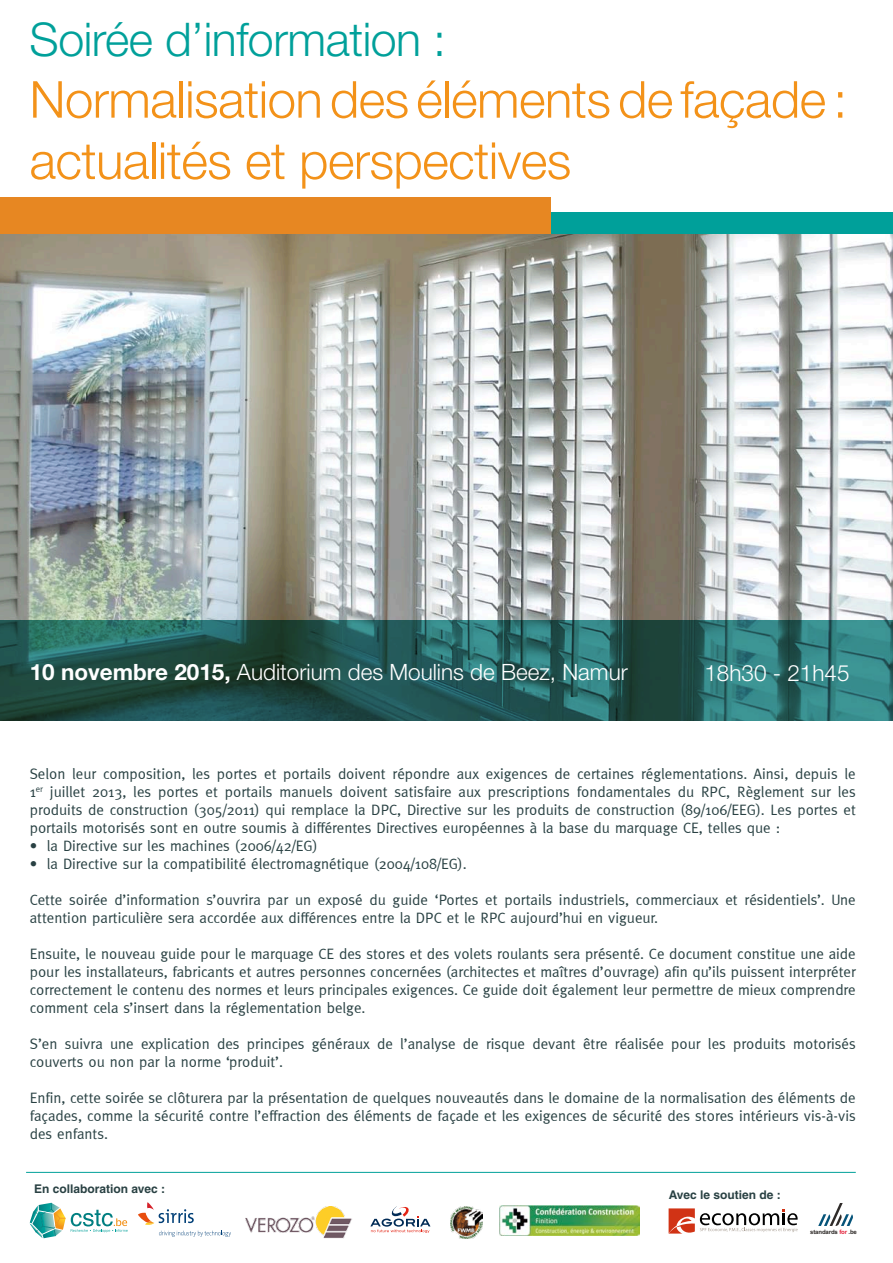
<style>
.page{position:relative;width:893px;height:1263px;background:#fff}
.page>*{position:absolute;margin:0;border:0;box-sizing:border-box;transform-origin:0 0}
.t1{font:300 51px/61.2px "Helvetica Neue LT Std";letter-spacing:-.01em;color:#f39219}
.t2{font:300 46.5px "Helvetica Neue LT Std";letter-spacing:-.01em;color:#00a09a}
.t3{font:300 22.5px "Helvetica Neue LT Std";color:#fff}
.basis{font:15px/18px "Meta";color:#294143;text-align:justify}
.t4{font:700 12px "Helvetica";color:#294143}
.t5{font:700 6px "Arial";letter-spacing:-.025em;color:#2f2b29}
.s1{font-weight:700}
.s2{color:#e3243c}
</style>
<div class="page">
<img style="left:0;top:234px;width:893px;height:386px">
<div style="left:550px;top:213px;width:343px;height:21px;background:#00a09a"></div>
<div style="left:0;top:197px;width:550px;height:37px;background:#e78722"></div>
<hr style="left:26px;top:1172px;width:830px;height:1px;background:#00a09a">
<svg style="left:0;top:620px;width:893px;height:101px;background:#265f5b"></svg>
<img style="left:245px;top:1207px;width:107px;height:31px">
<svg style="left:138px;top:1202px;width:93px;height:35px"></svg>
<svg style="left:370px;top:1206px;width:60px;height:27px"></svg>
<svg style="left:669px;top:1208px;width:129px;height:26px"></svg>
<svg style="left:818px;top:1203px;width:35px;height:23px"></svg>
<img style="left:451px;top:1206px;width:32px;height:32px">
<svg style="left:30px;top:1203px;width:98px;height:35px"></svg>
<img style="left:500px;top:1205px;width:140px;height:31px">
<p class="t2" style="left:30px;top:11px;width:418px">Soirée d’information :</p>
<p class="t1" style="left:30px;top:68px;width:819px">Normalisation des éléments de façade : actualités et perspectives</p>
<p class="t3" style="left:30px;top:658px;width:600px"><span class="s1">10 novembre 2015,</span> Auditorium des Moulins de Beez, Namur</p>
<p class="t3" style="left:704px;top:660px;width:147px">18h30 - 21h45</p>
<p class="basis" style="left:30px;top:764px;width:828px">Selon leur composition, les portes et portails doivent répondre aux exigences de certaines réglementations. Ainsi, depuis le 1<sup>er</sup> juillet 2013, les portes et portails manuels doivent satisfaire aux prescriptions fondamentales du RPC, Règlement sur les produits de construction (305/2011) qui remplace la DPC, Directive sur les produits de construction (89/106/EEG). Les portes et portails motorisés sont en outre soumis à différentes Directives européennes à la base du marquage CE, telles que :</p>
<p class="basis" style="left:30px;top:836px;width:289px">• la Directive sur les machines (2006/42/EG)</p>
<p class="basis" style="left:30px;top:854px;width:439px">• la Directive sur la compatibilité électromagnétique (2004/108/EG).</p>
<p class="basis" style="left:30px;top:890px;width:827px">Cette soirée d’information s’ouvrira par un exposé du guide ‘Portes et portails industriels, commerciaux et résidentiels’. Une attention particulière sera accordée aux différences entre la DPC et le RPC aujourd’hui en vigueur.</p>
<p class="basis" style="left:30px;top:944px;width:828px">Ensuite, le nouveau guide pour le marquage CE des stores et des volets roulants sera présenté. Ce document constitue une aide pour les installateurs, fabricants et autres personnes concernées (architectes et maîtres d’ouvrage) afin qu’ils puissent interpréter correctement le contenu des normes et leurs principales exigences. Ce guide doit également leur permettre de mieux comprendre comment cela s’insert dans la réglementation belge.</p>
<p class="basis" style="left:30px;top:1034px;width:827px">S’en suivra une explication des principes généraux de l’analyse de risque devant être réalisée pour les produits motorisés couverts ou non par la norme ‘produit’.</p>
<p class="basis" style="left:30px;top:1088px;width:827px">Enfin, cette soirée se clôturera par la présentation de quelques nouveautés dans le domaine de la normalisation des éléments de façades, comme la sécurité contre l’effraction des éléments de façade et les exigences de sécurité des stores intérieurs vis-à-vis des enfants.</p>
<p class="t4" style="left:34px;top:1181px;width:133px">En collaboration avec :</p>
<p class="t4" style="left:669px;top:1187px;width:114px">Avec le soutien de :</p>
<p class="t5" style="left:810px;top:1228px;width:48px">standards <span class="s2">for</span> .be</p>
</div>
